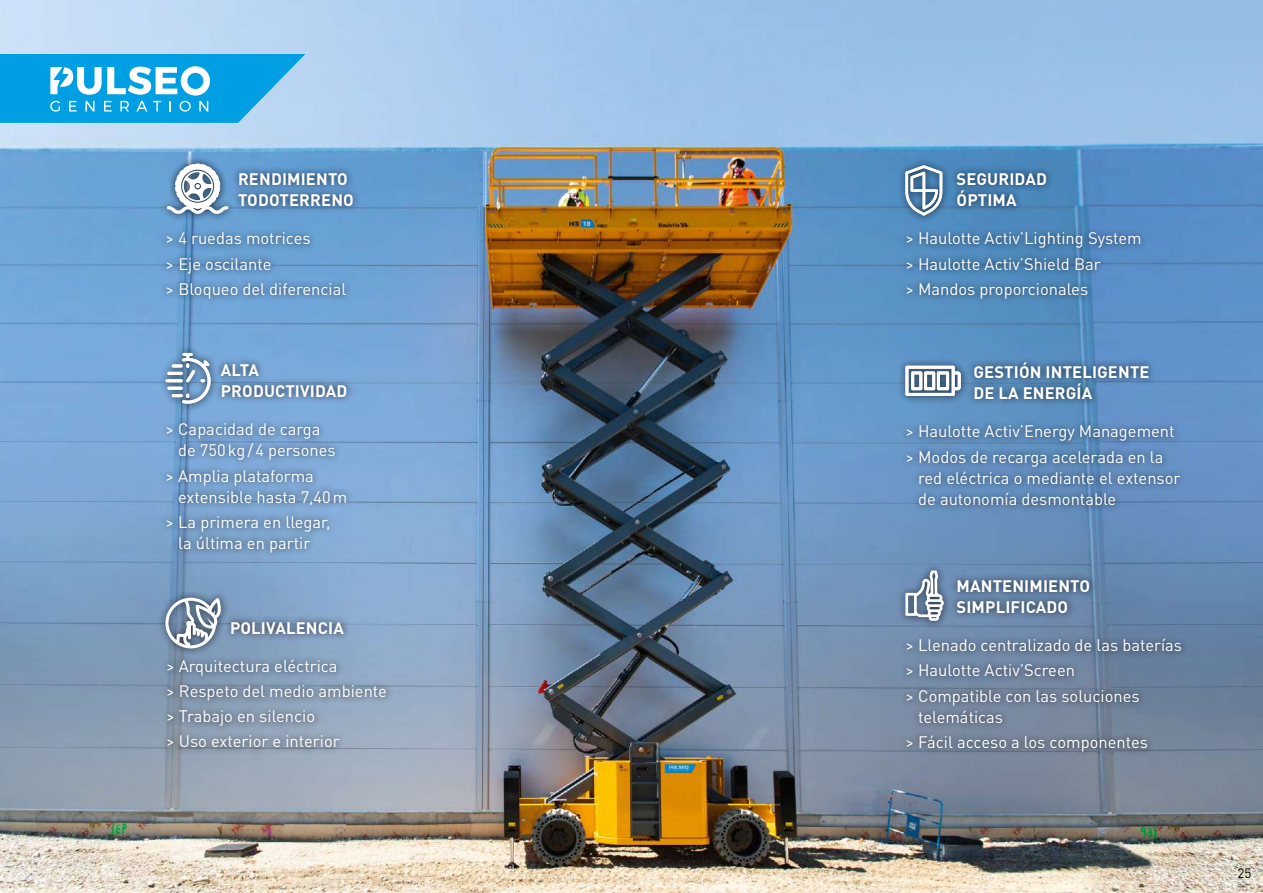
<style>
.page{position:relative;width:1263px;height:893px;background:#fff}
.page>*{position:absolute;margin:0;border:0;box-sizing:border-box;transform-origin:0 0}
.t1{font:16.5px/25.2px "DIN Pro";color:#fff}
.t2{font:700 16.5px/21px "DIN Pro";letter-spacing:.01em;color:#fff}
.t3{font:13.5px "DIN Pro";color:#000}
</style>
<div class="page">
<img style="left:0;top:0;width:1263px;height:893px">
<div style="left:899px;top:572px;width:290px;height:187px;background:#000;opacity:.75"></div>
<div style="left:897px;top:562px;width:54px;height:67px;background:#000;opacity:.75"></div>
<svg style="left:905px;top:570px;width:39px;height:51px"></svg>
<div style="left:159px;top:165px;width:202px;height:141px;background:#000;opacity:.75"></div>
<div style="left:159px;top:156px;width:77px;height:65px;background:#000;opacity:.75"></div>
<svg style="left:167px;top:164px;width:61px;height:50px"></svg>
<div style="left:159px;top:356px;width:196px;height:204px;background:#000;opacity:.75"></div>
<div style="left:158px;top:345px;width:61px;height:67px;background:#000;opacity:.75"></div>
<hr style="left:165px;top:379px;width:18px;height:3px;background:#fff;border-radius:2px">
<hr style="left:167px;top:372px;width:16px;height:3px;background:#fff;border-radius:2px">
<hr style="left:167px;top:387px;width:16px;height:3px;background:#fff;border-radius:2px">
<svg style="left:172px;top:353px;width:39px;height:51px"></svg>
<div style="left:899px;top:165px;width:249px;height:141px;background:#000;opacity:.75"></div>
<div style="left:897px;top:158px;width:53px;height:65px;background:#000;opacity:.75"></div>
<svg style="left:905px;top:165px;width:37px;height:51px"></svg>
<div style="left:899px;top:355px;width:288px;height:158px;background:#000;opacity:.75"></div>
<div style="left:897px;top:358px;width:72px;height:46px;background:#000;opacity:.75"></div>
<svg style="left:905px;top:366px;width:56px;height:30px"></svg>
<svg style="left:0;top:54px;width:305px;height:69px;background:#34b1e8"></svg>
<div style="left:160px;top:614px;width:234px;height:142px;background:#000;opacity:.75"></div>
<div style="left:158px;top:590px;width:71px;height:67px;background:#000;opacity:.75"></div>
<svg style="left:165px;top:598px;width:57px;height:50px"></svg>
<p class="t2" style="left:238px;top:168px;width:117px">RENDIMIENTO<br>TODOTERRENO</p>
<p class="t1" style="left:166px;top:225px;width:182px">&gt; 4 ruedas motrices<br>&gt; Eje oscilante<br>&gt; Bloqueo del diferencial</p>
<p class="t2" style="left:221px;top:359px;width:128px">ALTA<br>PRODUCTIVIDAD</p>
<p class="t1" style="left:178px;top:418px;width:159px;line-height:21px;text-indent:-13px">&gt; Capacidad de carga de 750kg/4 persones</p>
<p class="t1" style="left:178px;top:464px;width:171px;line-height:21px;text-indent:-13px">&gt; Amplia plataforma extensible hasta 7,40m</p>
<p class="t1" style="left:165px;top:511px;width:167px;line-height:21px;text-align:center">&gt; La primera en llegar, la última en partir</p>
<p class="t2" style="left:230px;top:617px;width:115px">POLIVALENCIA</p>
<p class="t1" style="left:166px;top:652px;width:222px">&gt; Arquitectura eléctrica<br>&gt; Respeto del medio ambiente &gt; Trabajo en silencio<br>&gt; Uso exterior e interior</p>
<p class="t2" style="left:956px;top:168px;width:92px">SEGURIDAD<br>ÓPTIMA</p>
<p class="t1" style="left:905px;top:225px;width:238px">&gt; Haulotte Activ’Lighting System &gt; Haulotte Activ’Shield Bar<br>&gt; Mandos proporcionales</p>
<p class="t2" style="left:973px;top:361px;width:178px">GESTIÓN INTELIGENTE<br>DE LA ENERGÍA</p>
<p class="t1" style="left:905px;top:418px;width:271px">&gt; Haulotte Activ’Energy Management &gt; Modos de recarga acelerada en la</p>
<p class="t1" style="left:918px;top:466px;width:264px;line-height:21px">red eléctrica o mediante el extensor de autonomía desmontable</p>
<p class="t2" style="left:956px;top:575px;width:135px">MANTENIMIENTO<br>SIMPLIFICADO</p>
<p class="t1" style="left:905px;top:632px;width:278px">&gt; Llenado centralizado de las baterías &gt; Haulotte Activ’Screen<br>&gt; Compatible con las soluciones</p>
<p class="t1" style="left:905px;top:703px;width:244px;text-indent:13px">telemáticas<br>&gt; Fácil acceso a los componentes</p>
<p class="t3" style="left:1237px;top:864px;width:16px">25</p>
</div>
